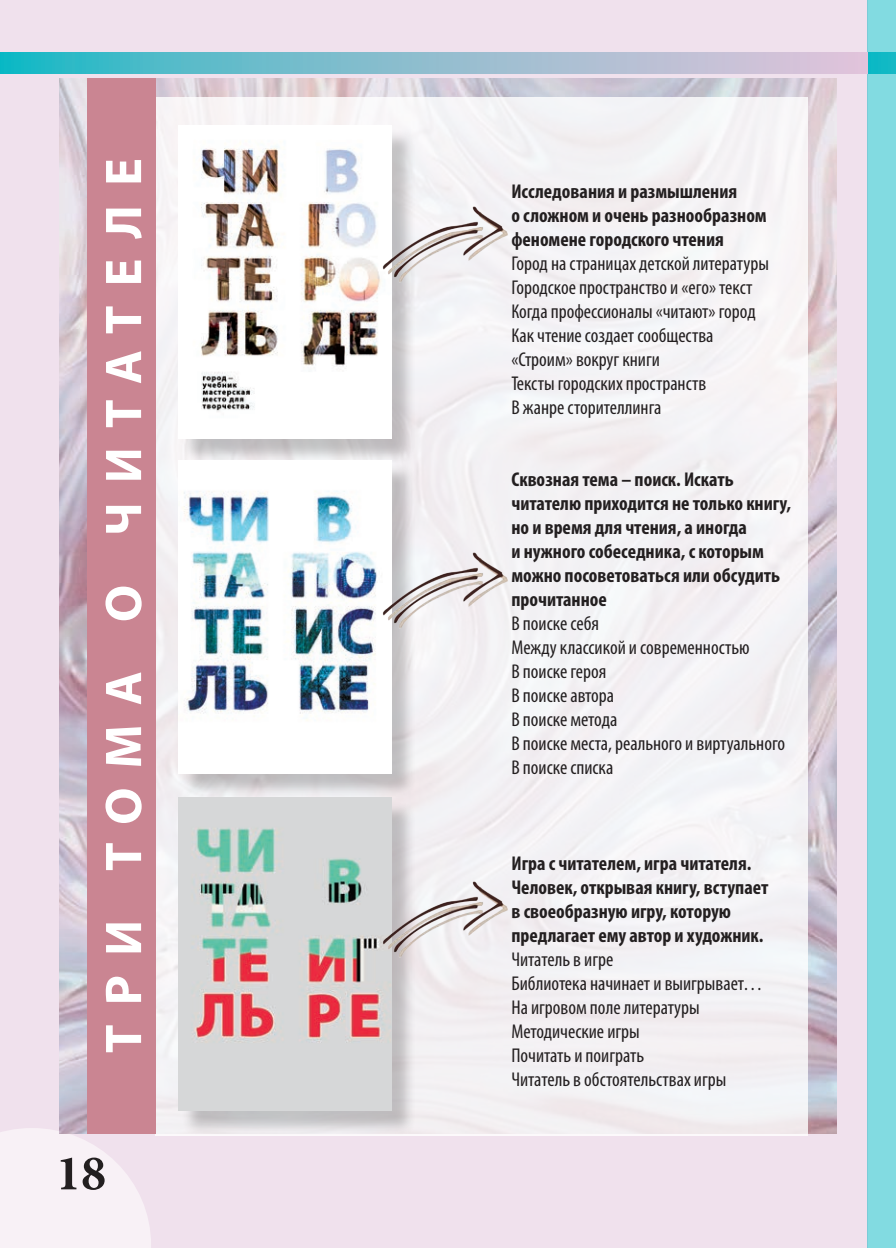
<style>
.page{position:relative;width:896px;height:1248px;background:#fff}
.page>*{position:absolute;margin:0;border:0;box-sizing:border-box;transform-origin:0 0}
.t1{font:700 52px "Myriad Pro";letter-spacing:.37em;color:#fff}
.t2{font:700 50px "Minion Pro";color:#231f20}
.t3{font:condensed 20px/24px "Myriad Pro";color:#231f20}
.t4{font:700 condensed 20px/24px "Myriad Pro";color:#231f20}
</style>
<div class="page">
<div style="left:0;top:0;width:867px;height:1247px;background:#f0e1ed"></div>
<div style="left:867px;top:0;width:29px;height:1247px;background:#82dbe1"></div>
<div style="left:867px;top:53px;width:29px;height:21px;background:#10b9c5"></div>
<svg style="left:0;top:53px;width:867px;height:21px;background:#8abdcf"></svg>
<svg style="left:0;top:1127px;width:151px;height:120px"></svg>
<img style="left:60px;top:78px;width:776px;height:1054px">
<div style="left:156px;top:98px;width:652px;height:1037px;background:#f3f2f5"></div>
<div style="left:88px;top:78px;width:68px;height:1054px;background:#ca8592"></div>
<div style="left:181px;top:129px;width:236px;height:334px;background:#231f20;opacity:.25"></div>
<img style="left:178px;top:126px;width:214px;height:312px">
<div style="left:181px;top:463px;width:236px;height:335px;background:#231f20;opacity:.25"></div>
<img style="left:178px;top:460px;width:214px;height:313px">
<div style="left:181px;top:800px;width:236px;height:335px;background:#231f20;opacity:.25"></div>
<img style="left:178px;top:797px;width:214px;height:313px">
<img style="left:374px;top:198px;width:140px;height:90px">
<img style="left:374px;top:544px;width:134px;height:90px">
<img style="left:374px;top:873px;width:134px;height:90px">
<h1 class="t1" style="left:90px;top:1052px;width:896px;rotate:-90deg">ТРИ ТОМА О ЧИТАТЕЛЕ</h1>
<h2 class="t2" style="left:56px;top:1137px;width:51px">18</h2>
<p class="t4" style="left:511px;top:179px;width:257px">Исследования и размышления<br>о сложном и очень разнообразном феномене городского чтения</p>
<p class="t3" style="left:511px;top:251px;width:259px">Город на страницах детской литературы<br>Городское пространство и «его» текст<br>Когда профессионалы «читают» город<br>Как чтение создает сообщества «Строим» вокруг книги<br>Тексты городских пространств<br>В жанре сторителлинга</p>
<p class="t4" style="left:511px;top:467px;width:281px">Сквозная тема – поиск. Искать читателю приходится не только книгу, но и время для чтения, а иногда<br>и нужного собеседника, с которым можно посоветоваться или обсудить прочитанное</p>
<p class="t3" style="left:511px;top:611px;width:275px">В поиске себя<br>Между классикой и современностью<br>В поиске героя<br>В поиске автора<br>В поиске метода<br>В поиске места, реального и виртуального<br>В поиске списка</p>
<p class="t4" style="left:511px;top:851px;width:258px">Игра с читателем, игра читателя.<br>Человек, открывая книгу, вступает в своеобразную игру, которую предлагает ему автор и художник.</p>
<p class="t3" style="left:511px;top:947px;width:253px">Читатель в игре<br>Библиотека начинает и выигрывает…<br>На игровом поле литературы<br>Методические игры<br>Почитать и поиграть<br>Читатель в обстоятельствах игры</p>
</div>
